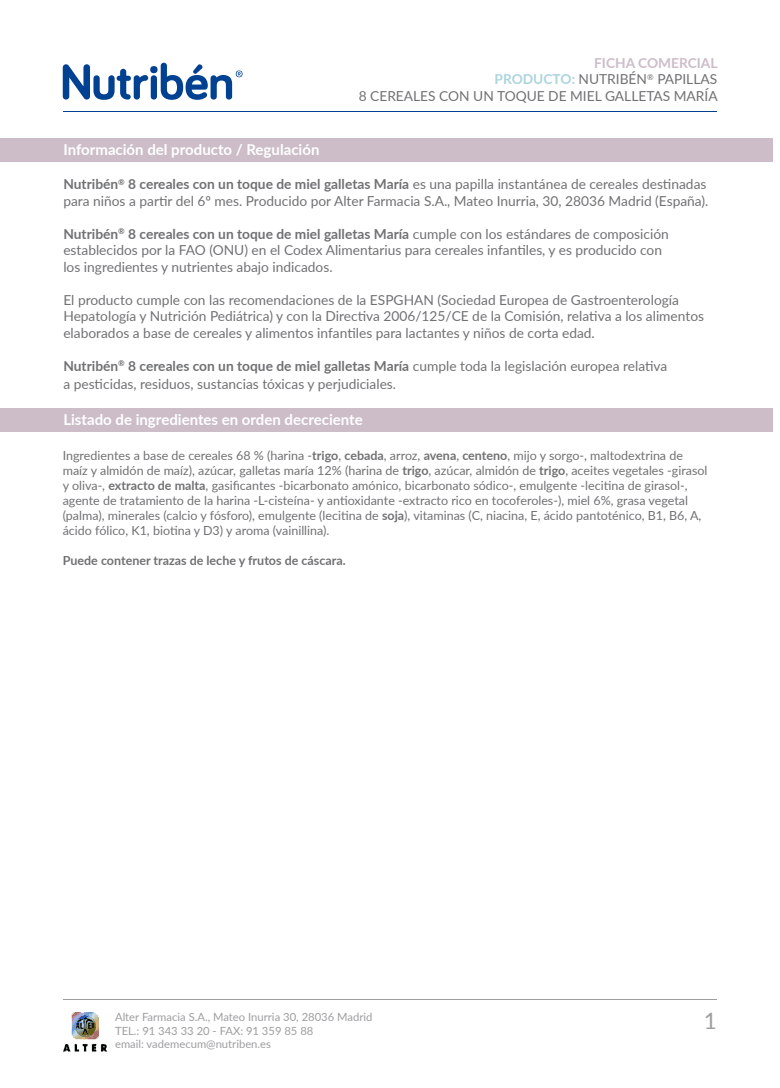
<style>
.page{position:relative;width:780px;height:1088px;background:#fff}
.page>*{position:absolute;margin:0;border:0;box-sizing:border-box;transform-origin:0 0}
.t1{font:22.5px "Lato";color:#9d9ea0}
.t2{font:700 15px "Lato";color:#fff}
.t3{font:13.75px/16.5px "Lato";color:#707173}
.t4{font:12.5px/15px "Lato";color:#707173}
.t5{font:700 12.5px "Lato";color:#707173}
.t6{font:11.25px/13.5px "Lato";color:#9d9ea0}
.s1{font-weight:700;color:#ccbdc9}
.s2{font-weight:700;color:#add4de}
.s3{font-weight:700}
</style>
<div class="page">
<svg style="left:63px;top:64px;width:85px;height:36px"></svg>
<div style="left:151px;top:75px;width:6px;height:25px;background:#004192;border-radius:3px"></div>
<div style="left:150px;top:66px;width:7px;height:7px;background:#004192;border-radius:50%"></div>
<svg style="left:161px;top:63px;width:81px;height:37px"></svg>
<hr style="left:63px;top:111px;width:654px;height:1px;background:#004192">
<hr style="left:63px;top:999px;width:654px;height:1px;background:#9d9ea0">
<img style="left:63px;top:1012px;width:44px;height:39px">
<div style="left:0;top:138px;width:772px;height:23px;background:#ccbdc9"></div>
<div style="left:0;top:408px;width:772px;height:23px;background:#ccbdc9"></div>
<p class="t3" style="left:359px;top:54px;width:360px;text-align:right"><span class="s1">FICHA COMERCIAL<br></span><span class="s2">PRODUCTO:</span> NUTRIBÉN<sup>®</sup> PAPILLAS<br>8 CEREALES CON UN TOQUE DE MIEL GALLETAS MARÍA</p>
<p class="t2" style="left:63px;top:138px;width:257px">Información del producto / Regulación</p>
<p class="t3" style="left:63px;top:175px;width:646px"><span class="s3">Nutribén</span><sup>®</sup> <span class="s3">8 cereales con un toque de miel galletas María</span> es una papilla instantánea de cereales destinadas para niños a partir del 6º mes. Producido por Alter Farmacia S.A., Mateo Inurria, 30, 28036 Madrid (España).</p>
<p class="t3" style="left:63px;top:225px;width:607px"><span class="s3">Nutribén</span><sup>®</sup> <span class="s3">8 cereales con un toque de miel galletas María</span> cumple con los estándares de composición establecidos por la FAO (ONU) en el Codex Alimentarius para cereales infantiles, y es producido con los ingredientes y nutrientes abajo indicados.</p>
<p class="t3" style="left:63px;top:291px;width:642px">El producto cumple con las recomendaciones de la ESPGHAN (Sociedad Europea de Gastroenterología<br>Hepatología y Nutrición Pediátrica) y con la Directiva 2006/125/CE de la Comisión, relativa a los alimentos elaborados a base de cereales y alimentos infantiles para lactantes y niños de corta edad.</p>
<p class="t3" style="left:63px;top:356px;width:605px;line-height:18px"><span class="s3">Nutribén</span><sup>®</sup> <span class="s3">8 cereales con un toque de miel galletas María</span> cumple toda la legislación europea relativa a pesticidas, residuos, sustancias tóxicas y perjudiciales.</p>
<p class="t2" style="left:63px;top:408px;width:301px">Listado de ingredientes en orden decreciente</p>
<p class="t4" style="left:63px;top:447px;width:646px">Ingredientes a base de cereales 68 % (harina -<span class="s3">trigo</span>, <span class="s3">cebada</span>, arroz, <span class="s3">avena</span>, <span class="s3">centeno</span>, mijo y sorgo-, maltodextrina de maíz y almidón de maíz), azúcar, galletas maría 12% (harina de <span class="s3">trigo</span>, azúcar, almidón de <span class="s3">trigo</span>, aceites vegetales -girasol y oliva-, <span class="s3">extracto de malta</span>, gasificantes -bicarbonato amónico, bicarbonato sódico-, emulgente -lecitina de girasol-, agente de tratamiento de la harina -L-cisteína- y antioxidante -extracto rico en tocoferoles-), miel 6%, grasa vegetal (palma), minerales (calcio y fósforo), emulgente (lecitina de <span class="s3">soja</span>), vitaminas (C, niacina, E, ácido pantoténico, B1, B6, A, ácido fólico, K1, biotina y D3) y aroma (vainillina).</p>
<p class="t5" style="left:63px;top:551px;width:284px">Puede contener trazas de leche y frutos de cáscara.</p>
<p class="t6" style="left:115px;top:1010px;width:259px">Alter Farmacia S.A., Mateo Inurria 30, 28036 Madrid<br>TEL.: 91 343 33 20 - FAX: 91 359 85 88<br>email: vademecum@nutriben.es</p>
<h1 class="t1" style="left:703px;top:1005px;width:15px">1</h1>
</div>
